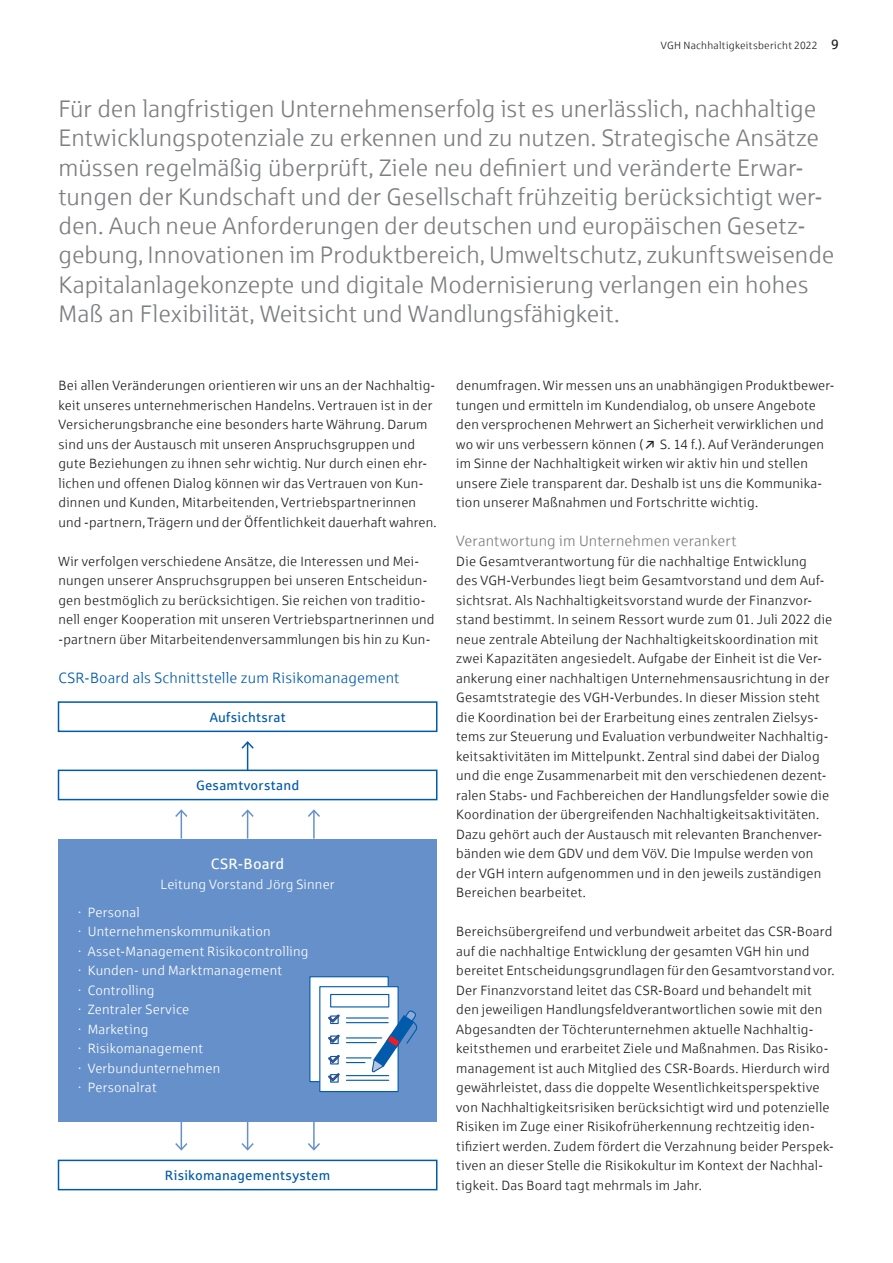
<style>
.page{position:relative;width:893px;height:1263px;background:#fff}
.page>*{position:absolute;margin:0;border:0;box-sizing:border-box;transform-origin:0 0}
.teaser{font:24px/29.2px "Sparkasse Lt";color:#7c7e81}
.subline{font:15px "Sparkasse Lt";letter-spacing:.01em;color:#015aaa}
.subline-2{font:15px "Sparkasse Lt";letter-spacing:.01em;color:#7c7e81}
.copy{font:15px "Sparkasse Rg";letter-spacing:.01em;color:#fff}
.copy-2{font:13.5px/19.5px "Sparkasse Lt";letter-spacing:.015em;color:#231f20}
.copy-3{font:13.5px "Sparkasse Lt";letter-spacing:.015em;color:#fff}
.copy-4{font:13.5px "Sparkasse Rg";letter-spacing:.015em;color:#015aaa}
.t1{font:10.5px "Sparkasse Lt";letter-spacing:.025em;color:#231f20}
.s1{font-family:"Sparkasse Rg";font-size:13.5px}
</style>
<div class="page">
<div style="left:58px;top:1160px;width:379px;height:30px;border:2px solid #015aaa"></div>
<div style="left:58px;top:770px;width:379px;height:30px;border:2px solid #015aaa"></div>
<div style="left:58px;top:701px;width:379px;height:31px;border:2px solid #015aaa"></div>
<div style="left:58px;top:838px;width:379px;height:283px;background:#6690ca"></div>
<svg style="left:175px;top:809px;width:13px;height:29px"></svg>
<svg style="left:241px;top:809px;width:13px;height:29px"></svg>
<hr style="left:313px;top:810px;width:2px;height:28px;background:#6690ca">
<svg style="left:308px;top:809px;width:12px;height:9px"></svg>
<svg style="left:174px;top:1121px;width:15px;height:30px"></svg>
<svg style="left:240px;top:1121px;width:15px;height:30px"></svg>
<hr style="left:313px;top:1121px;width:2px;height:28px;background:#6690ca">
<svg style="left:308px;top:1141px;width:12px;height:10px"></svg>
<svg style="left:240px;top:741px;width:15px;height:29px"></svg>
<div style="left:309px;top:976px;width:80px;height:106px;background:#fff;border:1px solid #015aaa"></div>
<div style="left:319px;top:986px;width:80px;height:106px;background:#fff;border:1px solid #015aaa"></div>
<div style="left:330px;top:994px;width:59px;height:13px;background:#fff;border:1px solid #015aaa"></div>
<svg style="left:328px;top:1009px;width:90px;height:74px"></svg>
<p class="t1" style="left:661px;top:39px;width:180px">VGH Nachhaltigkeitsbericht 2022 <span class="s1">9</span></p>
<p class="teaser" style="left:58px;top:94px;width:777px">Für den langfristigen Unternehmenserfolg ist es unerlässlich, nachhaltige Entwicklungspotenziale zu erkennen und zu nutzen. Strategische Ansätze müssen regelmäßig überprüft, Ziele neu definiert und veränderte Erwar&shy;tungen der Kundschaft und der Gesellschaft frühzeitig berücksichtigt wer&shy;den. Auch neue Anforderungen der deutschen und europäischen Gesetz&shy;gebung, Innovationen im Produktbereich, Umweltschutz, zukunftsweisende Kapitalanlagekonzepte und digitale Modernisierung verlangen ein hohes Maß an Flexibilität, Weitsicht und Wandlungsfähigkeit.</p>
<p class="copy-2" style="left:58px;top:375px;width:380px">Bei allen Veränderungen orientieren wir uns an der Nachhaltig&shy;keit unseres unternehmerischen Handelns. Vertrauen ist in der Versicherungsbranche eine besonders harte Währung. Darum sind uns der Austausch mit unseren Anspruchsgruppen und gute Beziehungen zu ihnen sehr wichtig. Nur durch einen ehr&shy;lichen und offenen Dialog können wir das Vertrauen von Kun&shy;dinnen und Kunden, Mitarbeitenden, Vertriebspartnerinnen und -partnern, Trägern und der Öffentlichkeit dauerhaft wahren.</p>
<p class="copy-2" style="left:58px;top:551px;width:378px">Wir verfolgen verschiedene Ansätze, die Interessen und Mei&shy;nungen unserer Anspruchsgruppen bei unseren Entscheidun&shy;gen bestmöglich zu berücksichtigen. Sie reichen von traditio&shy;nell enger Kooperation mit unseren Vertriebspartnerinnen und -partnern über Mitarbeitendenversammlungen bis hin zu Kun-</p>
<p class="subline" style="left:58px;top:668px;width:342px">CSR-Board als Schnittstelle zum Risikomanagement</p>
<p class="copy-4" style="left:210px;top:709px;width:77px">Aufsichtsrat</p>
<p class="copy-4" style="left:196px;top:777px;width:105px">Gesamtvorstand</p>
<p class="copy" style="left:211px;top:855px;width:75px">CSR-Board</p>
<p class="copy-3" style="left:161px;top:876px;width:175px">Leitung Vorstand Jörg Sinner</p>
<p class="copy-3" style="left:78px;top:904px;width:63px">· Personal</p>
<p class="copy-3" style="left:78px;top:923px;width:194px">· Unternehmenskommunikation</p>
<p class="copy-3" style="left:78px;top:943px;width:232px">· Asset-Management Risikocontrolling</p>
<p class="copy-3" style="left:78px;top:962px;width:206px">· Kunden- und Marktmanagement</p>
<p class="copy-3" style="left:78px;top:982px;width:78px">· Controlling</p>
<p class="copy-3" style="left:78px;top:1001px;width:113px">· Zentraler Service</p>
<p class="copy-3" style="left:78px;top:1021px;width:72px">· Marketing</p>
<p class="copy-3" style="left:78px;top:1040px;width:127px">· Risikomanagement</p>
<p class="copy-3" style="left:78px;top:1060px;width:144px">· Verbundunternehmen</p>
<p class="copy-3" style="left:78px;top:1079px;width:80px">· Personalrat</p>
<p class="copy-4" style="left:165px;top:1167px;width:167px">Risikomanagementsystem</p>
<p class="copy-2" style="left:456px;top:375px;width:380px">denumfragen. Wir messen uns an unabhängigen Produktbewer&shy;tungen und ermitteln im Kundendialog, ob unsere Angebote den versprochenen Mehrwert an Sicherheit verwirklichen und wo wir uns verbessern können ( S. 14 f.). Auf Veränderungen im Sinne der Nachhaltigkeit wirken wir aktiv hin und stellen unsere Ziele transparent dar. Deshalb ist uns die Kommunika&shy;tion unserer Maßnahmen und Fortschritte wichtig.</p>
<p class="subline-2" style="left:456px;top:532px;width:282px">Verantwortung im Unternehmen verankert</p>
<p class="copy-2" style="left:456px;top:551px;width:378px">Die Gesamtverantwortung für die nachhaltige Entwicklung<br>des VGH-Verbundes liegt beim Gesamtvorstand und dem Auf&shy;sichtsrat. Als Nachhaltigkeitsvorstand wurde der Finanzvor&shy;stand bestimmt. In seinem Ressort wurde zum 01. Juli 2022 die neue zentrale Abteilung der Nachhaltigkeitskoordination mit zwei Kapazitäten angesiedelt. Aufgabe der Einheit ist die Ver&shy;ankerung einer nachhaltigen Unternehmensausrichtung in der Gesamtstrategie des VGH-Verbundes. In dieser Mission steht die Koordination bei der Erarbeitung eines zentralen Zielsys&shy;tems zur Steuerung und Evaluation verbundweiter Nachhaltig&shy;keitsaktivitäten im Mittelpunkt. Zentral sind dabei der Dialog und die enge Zusammenarbeit mit den verschiedenen dezent&shy;ralen Stabs- und Fachbereichen der Handlungsfelder sowie die Koordination der übergreifenden Nachhaltigkeitsaktivitäten.<br>Dazu gehört auch der Austausch mit relevanten Branchenver&shy;bänden wie dem GDV und dem VöV. Die Impulse werden von der VGH intern aufgenommen und in den jeweils zuständigen Bereichen bearbeitet.</p>
<p class="copy-2" style="left:456px;top:921px;width:380px">Bereichsübergreifend und verbundweit arbeitet das CSR-Board auf die nachhaltige Entwicklung der gesamten VGH hin und bereitet Entscheidungsgrundlagen für den Gesamtvorstand vor.<br>Der Finanzvorstand leitet das CSR-Board und behandelt mit den jeweiligen Handlungsfeldverantwortlichen sowie mit den Abgesandten der Töchterunternehmen aktuelle Nachhaltig&shy;keitsthemen und erarbeitet Ziele und Maßnahmen. Das Risiko&shy;management ist auch Mitglied des CSR-Boards. Hierdurch wird gewährleistet, dass die doppelte Wesentlichkeitsperspektive von Nachhaltigkeitsrisiken berücksichtigt wird und potenzielle Risiken im Zuge einer Risikofrüherkennung rechtzeitig iden&shy;tifiziert werden. Zudem fördert die Verzahnung beider Perspek&shy;tiven an dieser Stelle die Risikokultur im Kontext der Nachhal&shy;tigkeit. Das Board tagt mehrmals im Jahr.</p>
</div>
